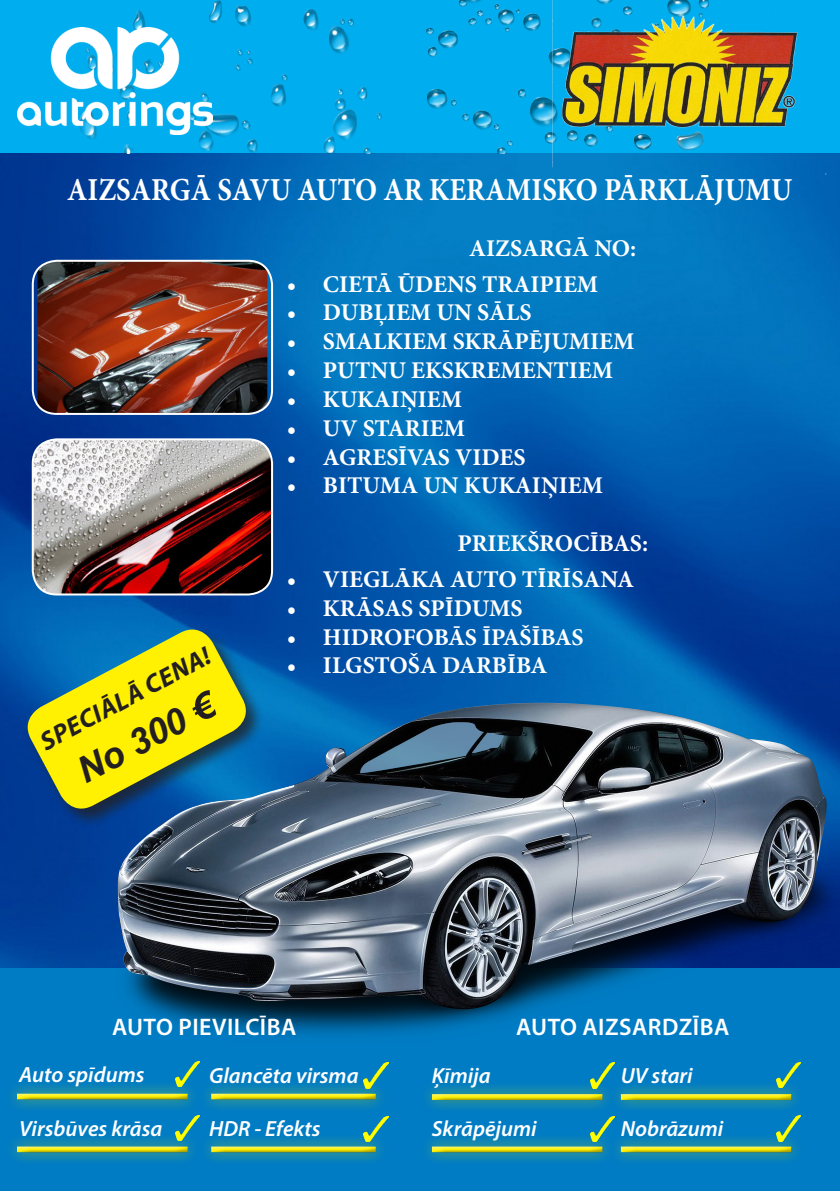
<style>
.page{position:relative;width:840px;height:1191px;background:#fff}
.page>*{position:absolute;margin:0;border:0;box-sizing:border-box;transform-origin:0 0}
.t1{font:italic 700 36px "Arial";color:#231f20}
.t2{font:700 32px "Minion Pro";color:#fff;scale:.9 1}
.t3{font:italic 700 26px "Myriad Pro";color:#231f20}
.t4{font:700 24px "Minion Pro";color:#fff}
.t5{font:600 24px "Myriad Pro";letter-spacing:.02em;color:#fff}
.t6{font:italic 600 22px "Myriad Pro";color:#fff}
</style>
<div class="page">
<div style="left:0;top:0;width:839px;height:153px;background:#00aeef"></div>
<div style="left:0;top:938px;width:839px;height:253px;background:#007cc4"></div>
<img style="left:0;top:153px;width:839px;height:814px">
<img style="left:87px;top:674px;width:752px;height:361px">
<div style="left:5px;top:1080px;width:195px;height:32px;background:#8bc63e;opacity:.75"></div>
<div style="left:13px;top:1091px;width:176px;height:10px;background:#231f20;opacity:.75"></div>
<div style="left:5px;top:1133px;width:195px;height:32px;background:#8bc63e;opacity:.75"></div>
<div style="left:13px;top:1144px;width:176px;height:10px;background:#231f20;opacity:.75"></div>
<div style="left:199px;top:1080px;width:189px;height:32px;background:#8bc63e;opacity:.75"></div>
<div style="left:207px;top:1091px;width:170px;height:10px;background:#231f20;opacity:.75"></div>
<div style="left:199px;top:1133px;width:189px;height:32px;background:#8bc63e;opacity:.75"></div>
<div style="left:207px;top:1144px;width:170px;height:10px;background:#231f20;opacity:.75"></div>
<div style="left:419px;top:1081px;width:195px;height:31px;background:#8bc63e;opacity:.75"></div>
<div style="left:428px;top:1091px;width:176px;height:10px;background:#231f20;opacity:.75"></div>
<div style="left:419px;top:1133px;width:195px;height:32px;background:#8bc63e;opacity:.75"></div>
<div style="left:428px;top:1144px;width:176px;height:10px;background:#231f20;opacity:.75"></div>
<div style="left:608px;top:1081px;width:195px;height:31px;background:#8bc63e;opacity:.75"></div>
<div style="left:616px;top:1091px;width:176px;height:10px;background:#231f20;opacity:.75"></div>
<div style="left:608px;top:1133px;width:195px;height:32px;background:#8bc63e;opacity:.75"></div>
<div style="left:616px;top:1144px;width:176px;height:10px;background:#231f20;opacity:.75"></div>
<div style="left:26px;top:627px;width:239px;height:201px;background:#231f20;opacity:.75"></div>
<svg style="left:20px;top:621px;width:234px;height:195px;background:#81a452"></svg>
<img style="left:175px;top:1061px;width:25px;height:25px">
<img style="left:175px;top:1115px;width:25px;height:25px">
<img style="left:363px;top:1062px;width:25px;height:26px">
<img style="left:363px;top:1116px;width:25px;height:25px">
<img style="left:590px;top:1062px;width:24px;height:26px">
<img style="left:590px;top:1116px;width:24px;height:25px">
<img style="left:776px;top:1062px;width:24px;height:25px">
<img style="left:776px;top:1115px;width:24px;height:26px">
<img style="left:84px;top:0;width:468px;height:153px">
<img style="left:17px;top:27px;width:196px;height:107px">
<img style="left:552px;top:0;width:277px;height:176px">
<img style="left:37px;top:261px;width:230px;height:153px">
<div style="left:32px;top:260px;width:241px;height:155px;border:2px solid #fff;border-radius:24px"></div>
<img style="left:33px;top:439px;width:239px;height:155px">
<div style="left:32px;top:438px;width:241px;height:157px;border:2px solid #fff;border-radius:24px"></div>
<p class="t2" style="left:67px;top:167px;width:806px">AIZSARGĀ SAVU AUTO AR KERAMISKO PĀRKLĀJUMU</p>
<p class="t3" style="left:34px;top:728px;width:190px;rotate:-28deg">SPECIĀLĀ CENA!</p>
<p class="t1" style="left:68px;top:751px;width:152px;rotate:-28deg">No 300 €</p>
<p class="t4" style="left:469px;top:231px;width:168px">AIZSARGĀ NO:</p>
<p class="t4" style="left:287px;top:267px;width:313px">• CIETĀ ŪDENS TRAIPIEM</p>
<p class="t4" style="left:287px;top:296px;width:246px">• DUBĻIEM UN SĀLS</p>
<p class="t4" style="left:287px;top:325px;width:349px">• SMALKIEM SKRĀPĒJUMIEM</p>
<p class="t4" style="left:287px;top:353px;width:328px">• PUTNU EKSKREMENTIEM</p>
<p class="t4" style="left:287px;top:382px;width:177px">• KUKAIŅIEM</p>
<p class="t4" style="left:287px;top:411px;width:180px">• UV STARIEM</p>
<p class="t4" style="left:287px;top:440px;width:240px">• AGRESĪVAS VIDES</p>
<p class="t4" style="left:287px;top:469px;width:317px">• BITUMA UN KUKAIŅIEM</p>
<p class="t4" style="left:457px;top:526px;width:192px">PRIEKŠROCĪBAS:</p>
<p class="t4" style="left:287px;top:562px;width:348px">• VIEGLĀKA AUTO TĪRĪSANA</p>
<p class="t4" style="left:287px;top:591px;width:237px">• KRĀSAS SPĪDUMS</p>
<p class="t4" style="left:287px;top:620px;width:298px">• HIDROFOBĀS ĪPAŠĪBAS</p>
<p class="t4" style="left:287px;top:649px;width:262px">• ILGSTOŠA DARBĪBA</p>
<p class="t5" style="left:112px;top:1011px;width:185px">AUTO PIEVILCĪBA</p>
<p class="t5" style="left:516px;top:1011px;width:214px">AUTO AIZSARDZĪBA</p>
<p class="t6" style="left:19px;top:1061px;width:127px">Auto spīdums</p>
<p class="t6" style="left:19px;top:1114px;width:144px">Virsbūves krāsa</p>
<p class="t6" style="left:209px;top:1061px;width:151px">Glancēta virsma</p>
<p class="t6" style="left:209px;top:1114px;width:113px">HDR - Efekts</p>
<p class="t6" style="left:431px;top:1061px;width:60px">Ķīmija</p>
<p class="t6" style="left:431px;top:1114px;width:106px">Skrāpējumi</p>
<p class="t6" style="left:620px;top:1061px;width:73px">UV stari</p>
<p class="t6" style="left:620px;top:1114px;width:104px">Nobrāzumi</p>
</div>
